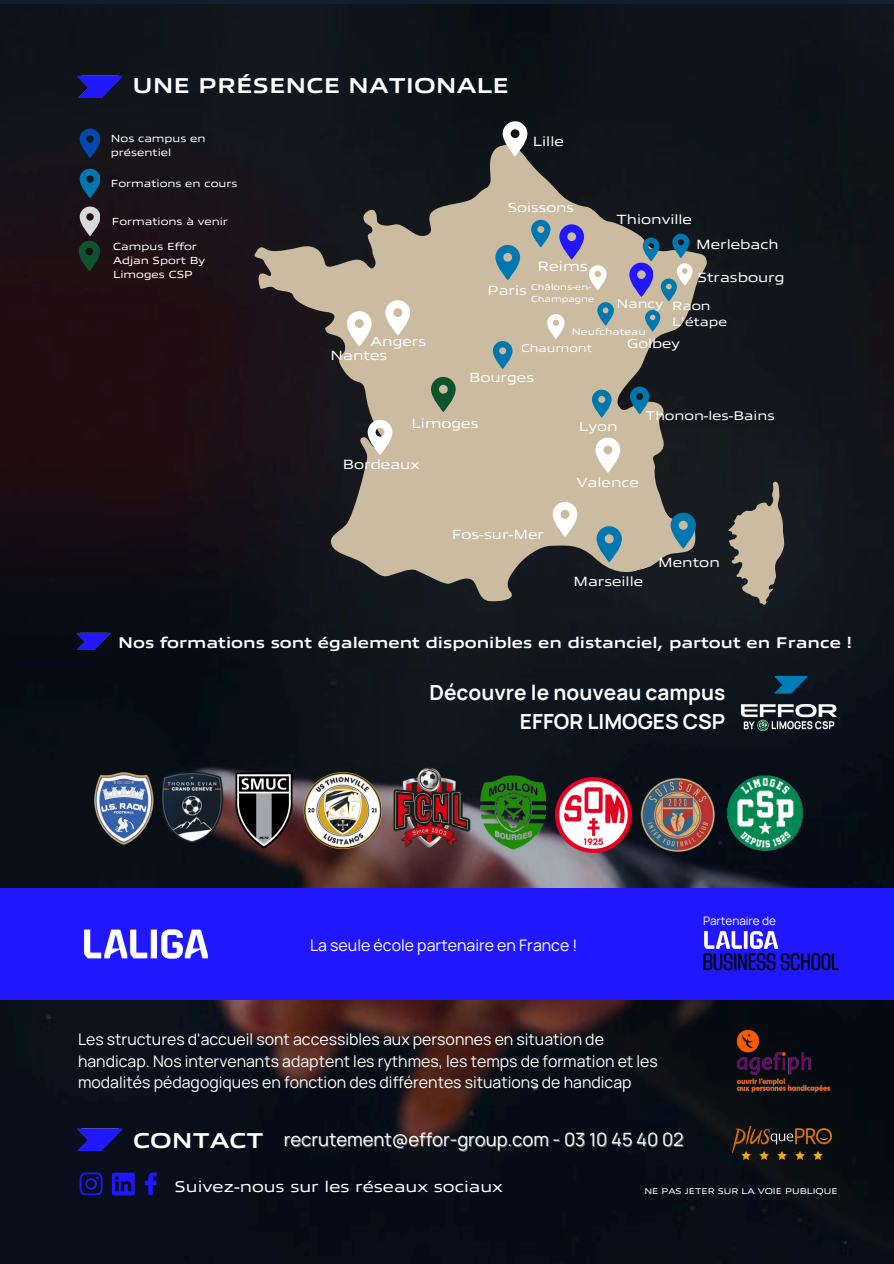
<style>
.page{position:relative;width:894px;height:1264px;background:#fff}
.page>*{position:absolute;margin:0;border:0;box-sizing:border-box;transform-origin:0 0}
.t1{font:700 21.6px "Allumi Std Extended";color:#fff}
.t2{font:700 20.85px/28.2px "Manrope";color:#fff;text-align:right}
.t3{font:18.45px "Manrope";color:#fff}
.t4{font:15.9px/21.6px "Manrope";color:#fff}
.t5{font:15.75px "Allumi Std Extended";color:#fff}
.t6{font:700 15.6px "Allumi Std Extended";color:#fff}
.t7{font:13.8px "Allumi Std Extended";color:#fff}
.t8{font:13.5px "Allumi Std Extended";color:#fff}
.t9{font:13.2px "Allumi Std Extended";color:#fff}
.t10{font:13.05px "Allumi Std Extended";color:#fff}
.t11{font:12.75px "Allumi Std Extended";color:#fff}
.t12{font:12.3px "Allumi Std Extended";color:#fff}
.t13{font:11.7px "Manrope";color:#fff}
.t14{font:11.4px "Allumi Std Extended";color:#fff}
.t15{font:10.35px/13.8px "Allumi Std Extended";color:#fff}
.t16{font:9.75px "Allumi Std Extended";color:#fff}
.t17{font:8.7px/11.7px "Allumi Std Extended";color:#fff}
.t18{font:8.4px "Allumi Std Extended";color:#fff}
</style>
<div class="page">
<img style="left:0;top:4px;width:893px;height:1259px">
<img style="left:730px;top:1023px;width:106px;height:75px">
<div style="left:0;top:888px;width:893px;height:112px;background:#2117ff"></div>
<svg style="left:80px;top:169px;width:20px;height:29px"></svg>
<svg style="left:80px;top:128px;width:20px;height:30px"></svg>
<img style="left:74px;top:631px;width:37px;height:18px">
<img style="left:84px;top:929px;width:124px;height:30px">
<img style="left:74px;top:1125px;width:50px;height:25px">
<img style="left:74px;top:73px;width:50px;height:25px">
<svg style="left:80px;top:1172px;width:22px;height:22px"></svg>
<svg style="left:112px;top:1172px;width:22px;height:23px"></svg>
<svg style="left:145px;top:1172px;width:12px;height:22px"></svg>
<svg style="left:79px;top:206px;width:21px;height:65px"></svg>
<img style="left:729px;top:1126px;width:104px;height:35px">
<svg style="left:240px;top:102px;width:539px;height:544px;background:#59544e"></svg>
<svg style="left:347px;top:311px;width:24px;height:35px"></svg>
<svg style="left:431px;top:377px;width:24px;height:35px"></svg>
<svg style="left:367px;top:420px;width:25px;height:34px"></svg>
<svg style="left:559px;top:224px;width:25px;height:35px"></svg>
<svg style="left:591px;top:389px;width:20px;height:28px"></svg>
<svg style="left:495px;top:245px;width:25px;height:35px"></svg>
<svg style="left:596px;top:526px;width:25px;height:36px"></svg>
<svg style="left:597px;top:302px;width:16px;height:24px"></svg>
<svg style="left:531px;top:220px;width:19px;height:27px"></svg>
<svg style="left:595px;top:437px;width:25px;height:35px"></svg>
<svg style="left:645px;top:310px;width:15px;height:21px"></svg>
<svg style="left:552px;top:502px;width:25px;height:34px"></svg>
<svg style="left:502px;top:121px;width:25px;height:35px"></svg>
<svg style="left:547px;top:314px;width:17px;height:25px"></svg>
<svg style="left:728px;top:482px;width:56px;height:122px;background:#7b7468"></svg>
<svg style="left:629px;top:386px;width:20px;height:28px"></svg>
<svg style="left:385px;top:300px;width:25px;height:35px"></svg>
<svg style="left:629px;top:234px;width:63px;height:67px;background:#828da4"></svg>
<svg style="left:588px;top:265px;width:18px;height:25px"></svg>
<img style="left:94px;top:772px;width:59px;height:72px">
<img style="left:235px;top:772px;width:57px;height:76px">
<img style="left:303px;top:772px;width:78px;height:76px">
<img style="left:391px;top:767px;width:81px;height:84px">
<img style="left:640px;top:777px;width:75px;height:75px">
<img style="left:725px;top:774px;width:79px;height:79px">
<img style="left:741px;top:676px;width:94px;height:54px">
<img style="left:703px;top:952px;width:136px;height:19px">
<img style="left:703px;top:930px;width:84px;height:25px">
<svg style="left:492px;top:341px;width:20px;height:28px"></svg>
<svg style="left:670px;top:512px;width:25px;height:36px"></svg>
<img style="left:162px;top:772px;width:61px;height:72px">
<img style="left:477px;top:772px;width:68px;height:79px">
<img style="left:555px;top:777px;width:76px;height:75px">
<p class="t1" style="left:132px;top:70px;width:378px">UNE PRÉSENCE NATIONALE</p>
<h6 class="t15" style="left:111px;top:130px;width:96px">Nos campus en présentiel</h6>
<p class="t8" style="left:532px;top:132px;width:33px">Lille</p>
<p class="t15" style="left:111px;top:175px;width:128px">Formations en cours</p>
<p class="t15" style="left:112px;top:213px;width:117px">Formations à venir</p>
<p class="t9" style="left:507px;top:198px;width:68px">Soissons</p>
<p class="t8" style="left:616px;top:209px;width:77px">Thionville</p>
<p class="t15" style="left:113px;top:239px;width:93px">Campus Effor<br>Adjan Sport By<br>Limoges CSP</p>
<p class="t8" style="left:370px;top:332px;width:57px">Angers</p>
<p class="t8" style="left:330px;top:346px;width:58px">Nantes</p>
<p class="t8" style="left:695px;top:235px;width:84px">Merlebach</p>
<h6 class="t7" style="left:537px;top:256px;width:52px">Reims</h6>
<p class="t8" style="left:697px;top:267px;width:89px">Strasbourg</p>
<p class="t17" style="left:531px;top:280px;width:64px">Châlons-en-<br>Champagne</p>
<p class="t8" style="left:487px;top:280px;width:41px">Paris</p>
<p class="t11" style="left:616px;top:294px;width:48px">Nancy</p>
<p class="t12" style="left:672px;top:296px;width:40px">Raon</p>
<h6 class="t12" style="left:672px;top:313px;width:56px">L'étape</h6>
<p class="t7" style="left:548px;top:319px;width:52px">Nancy</p>
<p class="t16" style="left:571px;top:324px;width:75px">Neufchateau</p>
<p class="t10" style="left:626px;top:333px;width:54px">Golbey</p>
<h6 class="t14" style="left:521px;top:340px;width:73px">Chaumont</h6>
<h6 class="t8" style="left:469px;top:367px;width:67px">Bourges</h6>
<h6 class="t8" style="left:411px;top:413px;width:68px">Limoges</h6>
<h6 class="t8" style="left:342px;top:454px;width:78px">Bordeaux</h6>
<h6 class="t8" style="left:451px;top:524px;width:94px">Fos-sur-Mer</h6>
<h6 class="t8" style="left:578px;top:416px;width:40px">Lyon</h6>
<p class="t11" style="left:645px;top:406px;width:131px">Thonon-les-Bains</p>
<h6 class="t8" style="left:576px;top:472px;width:64px">Valence</h6>
<p class="t8" style="left:573px;top:571px;width:71px">Marseille</p>
<p class="t8" style="left:657px;top:553px;width:63px">Menton</p>
<p class="t6" style="left:118px;top:631px;width:735px">Nos formations sont également disponibles en distanciel, partout en France !</p>
<h6 class="t2" style="left:429px;top:678px;width:297px">Découvre le nouveau campus<br>EFFOR LIMOGES CSP</h6>
<p class="t4" style="left:310px;top:934px;width:269px">La seule école partenaire en France !</p>
<h6 class="t4" style="left:78px;top:1028px;width:581px">Les structures d'accueil sont accessibles aux personnes en situation de handicap. Nos intervenants adaptent les rythmes, les temps de formation et les modalités pédagogiques en fonction des différentes situations de handicap</h6>
<h1 class="t13" style="left:702px;top:912px;width:74px">Partenaire de</h1>
<h6 class="t1" style="left:133px;top:1124px;width:132px">CONTACT</h6>
<p class="t3" style="left:284px;top:1126px;width:401px">recrutement@effor-group.com - 03 10 45 40 02</p>
<p class="t18" style="left:644px;top:1185px;width:195px">NE PAS JETER SUR LA VOIE PUBLIQUE</p>
<h6 class="t5" style="left:174px;top:1174px;width:330px">Suivez-nous sur les réseaux sociaux</h6>
</div>
